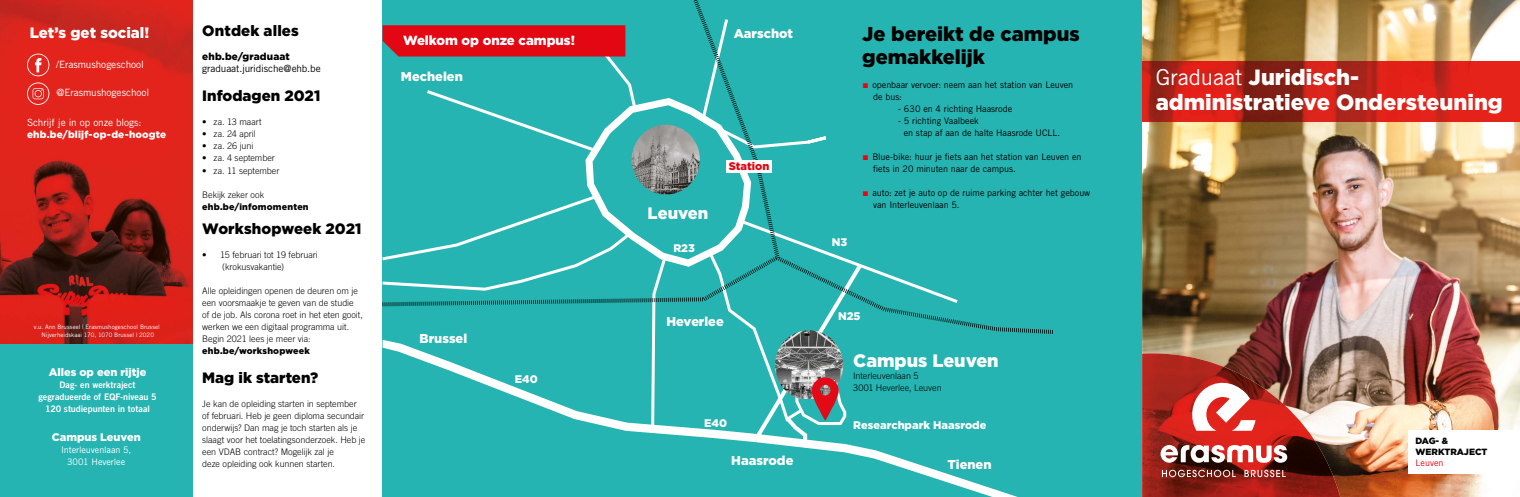
<style>
.page{position:relative;width:1520px;height:497px;background:#fff}
.page>*{position:absolute;margin:0;border:0;box-sizing:border-box;transform-origin:0 0}
.t1{font:900 24px "Gotham";color:#e30613}
.t2{font:900 22px/24.4px "Gotham";color:#fff}
.t3{font:900 20px/23px "Gotham";color:#000}
.t4{font:900 18px "Gotham";color:#fff}
.t5{font:900 16.5px "Gotham";color:#fff}
.t6{font:900 15px "Gotham";color:#000}
.t7{font:900 15px "Gotham";color:#fff}
.t8{font:900 15px "Gotham";letter-spacing:.005em;color:#020203}
.t9{font:900 13.2px "Gotham";color:#fff}
.t10{font:900 12.8px "Gotham";color:#fff}
.t11{font:900 11px "Gotham";color:#fff}
.t12{font:900 11px "Gotham";color:#e30613}
.t13{font:10px "Trade Gothic LT Std";letter-spacing:-.005em;color:#fff}
.t14{font:10px "Trade Gothic LT Std";letter-spacing:-.01em;color:#000}
.t15{font:900 10px "Gotham";letter-spacing:.015em;color:#fff}
.t16{font:900 10px "Gotham";letter-spacing:.015em;color:#000}
.t17{font:300 9px/12px "Trade Gothic LT Std";letter-spacing:-.005em;color:#020203}
.t18{font:9px/12px "Trade Gothic LT Std";letter-spacing:-.005em;color:#020203}
.t19{font:9px/12px "Trade Gothic LT Std Bd 2";color:#fff;text-align:center}
.t20{font:900 9px "Gotham";letter-spacing:.02em;color:#020203}
.t21{font:9px/12px "Trade Gothic LT Std";letter-spacing:-.005em;color:#fff;text-align:center}
.t22{font:900 9px/10.8px "Gotham";color:#000}
.t23{font:9px "Trade Gothic LT Std";color:#e30613}
.t24{font:6px/8px "Trade Gothic LT Std";letter-spacing:.01em;color:#fff;text-align:center}
.s1{font-family:"Trade Gothic LT Std";font-weight:400}
</style>
<div class="page">
<img style="left:1142px;top:0;width:377px;height:496px">
<img style="left:1142px;top:353px;width:200px;height:143px">
<div style="left:382px;top:0;width:760px;height:496px;background:#25b4b1"></div>
<img style="left:0;top:0;width:193px;height:344px">
<svg style="left:27px;top:54px;width:22px;height:22px"></svg>
<svg style="left:27px;top:82px;width:22px;height:23px"></svg>
<svg style="left:693px;top:0;width:358px;height:333px"></svg>
<svg style="left:382px;top:98px;width:635px;height:398px"></svg>
<img style="left:1142px;top:61px;width:377px;height:60px">
<div style="left:382px;top:25px;width:243px;height:31px;background:#e30613"></div>
<div style="left:0;top:344px;width:193px;height:152px;background:#25b4b1"></div>
<div style="left:1408px;top:429px;width:111px;height:44px;background:#fff"></div>
<h3 class="t7" style="left:30px;top:22px;width:121px">Let’s get social!</h3>
<p class="t13" style="left:56px;top:58px;width:89px">/Erasmushogeschool</p>
<p class="t13" style="left:56px;top:87px;width:94px">@Erasmushogeschool</p>
<p class="t13" style="left:27px;top:116px;width:116px">Schrijf je in op onze blogs:</p>
<p class="t15" style="left:27px;top:127px;width:141px">ehb.be/blijf-op-de-hoogte</p>
<p class="t24" style="left:34px;top:322px;width:127px">v.u. Ann Brusseel | Erasmushogeschool Brussel<br>Nijverheidskaai 170, 1070 Brussel | 2020</p>
<p class="t11" style="left:49px;top:364px;width:99px">Alles op een rijtje</p>
<p class="t19" style="left:38px;top:378px;width:120px">Dag- en werktraject gegradueerde of EQF-niveau 5<br>120 studiepunten in totaal</p>
<p class="t11" style="left:52px;top:429px;width:90px">Campus Leuven</p>
<p class="t21" style="left:61px;top:443px;width:72px">Interleuvenlaan 5,<br>3001 Heverlee</p>
<h3 class="t8" style="left:202px;top:21px;width:98px">Ontdek alles</h3>
<p class="t16" style="left:202px;top:50px;width:89px">ehb.be/graduaat</p>
<p class="t14" style="left:202px;top:63px;width:120px">graduaat.juridische@ehb.be</p>
<h3 class="t6" style="left:202px;top:86px;width:120px">Infodagen 2021</h3>
<p class="t17" style="left:202px;top:116px;width:61px">• za. 13 maart</p>
<p class="t17" style="left:202px;top:128px;width:55px">• za. 24 april</p>
<p class="t17" style="left:202px;top:140px;width:53px">• za. 26 juni</p>
<p class="t17" style="left:202px;top:152px;width:74px">• za. 4 september</p>
<p class="t17" style="left:202px;top:164px;width:79px">• za. 11 september</p>
<p class="t17" style="left:202px;top:188px;width:63px">Bekijk zeker ook</p>
<p class="t20" style="left:202px;top:200px;width:108px">ehb.be/infomomenten</p>
<h3 class="t6" style="left:202px;top:218px;width:161px">Workshopweek 2021</h3>
<p class="t17" style="left:222px;top:248px;width:97px;text-indent:-20px">• 15 februari tot 19 februari (krokusvakantie)</p>
<p class="t17" style="left:202px;top:284px;width:162px">Alle opleidingen openen de deuren om je een voorsmaakje te geven van de studie of de job. Als corona roet in het eten gooit, werken we een digitaal programma uit.<br>Begin 2021 lees je meer via:</p>
<p class="t20" style="left:202px;top:344px;width:109px">ehb.be/workshopweek</p>
<h3 class="t6" style="left:202px;top:367px;width:117px">Mag ik starten?</h3>
<p class="t17" style="left:202px;top:397px;width:165px">Je kan de opleiding starten in september of februari. Heb je geen diploma secundair onderwijs? Dan mag je toch starten als je slaagt voor het toelatingsonderzoek. Heb je een VDAB contract? Mogelijk zal je<br>deze opleiding ook kunnen starten.</p>
<h3 class="t9" style="left:403px;top:31px;width:173px">Welkom op onze campus!</h3>
<h3 class="t10" style="left:401px;top:68px;width:63px">Mechelen</h3>
<h3 class="t10" style="left:419px;top:329px;width:49px">Brussel</h3>
<p class="t11" style="left:515px;top:371px;width:24px">E40</p>
<h3 class="t10" style="left:733px;top:24px;width:61px">Aarschot</h3>
<h3 class="t5" style="left:647px;top:201px;width:62px">Leuven</h3>
<p class="t12" style="left:728px;top:159px;width:42px">Station</p>
<h3 class="t3" style="left:862px;top:22px;width:219px">Je bereikt de campus gemakkelijk</h3>
<h1 class="t1" style="left:862px;top:62px;width:8px">.</h1>
<p class="t18" style="left:872px;top:78px;width:202px">openbaar vervoer: neem aan het station van Leuven de bus:</p>
<p class="t18" style="left:898px;top:102px;width:116px">- 630 en 4 richting Haasrode</p>
<p class="t18" style="left:903px;top:114px;width:158px;text-indent:-5px">- 5 richting Vaalbeek<br>en stap af aan de halte Haasrode UCLL.</p>
<h1 class="t1" style="left:862px;top:134px;width:8px">.</h1>
<p class="t18" style="left:872px;top:150px;width:210px">Blue-bike: huur je fiets aan het station van Leuven en fiets in 20 minuten naar de campus.</p>
<h1 class="t1" style="left:862px;top:170px;width:8px">.</h1>
<p class="t18" style="left:872px;top:186px;width:219px">auto: zet je auto op de ruime parking achter het gebouw van Interleuvenlaan 5.</p>
<h2 class="t2" style="left:1155px;top:65px;width:349px"><span class="s1">Graduaat</span> Juridisch&shy;administratieve Ondersteuning</h2>
<p class="t11" style="left:673px;top:240px;width:23px">R23</p>
<p class="t11" style="left:832px;top:234px;width:17px">N3</p>
<h3 class="t10" style="left:666px;top:312px;width:59px">Heverlee</h3>
<p class="t11" style="left:838px;top:308px;width:24px">N25</p>
<h3 class="t4" style="left:853px;top:348px;width:147px">Campus Leuven</h3>
<p class="t17" style="left:853px;top:369px;width:90px">Interleuvenlaan 5<br>3001 Heverlee, Leuven</p>
<p class="t11" style="left:704px;top:414px;width:24px">E40</p>
<p class="t11" style="left:853px;top:417px;width:135px">Researchpark Haasrode</p>
<h3 class="t10" style="left:731px;top:450px;width:64px">Haasrode</h3>
<h3 class="t10" style="left:947px;top:455px;width:46px">Tienen</h3>
<p class="t22" style="left:1415px;top:435px;width:73px">DAG- &amp;<br>WERKTRAJECT</p>
<p class="t23" style="left:1415px;top:456px;width:30px">Leuven</p>
</div>
